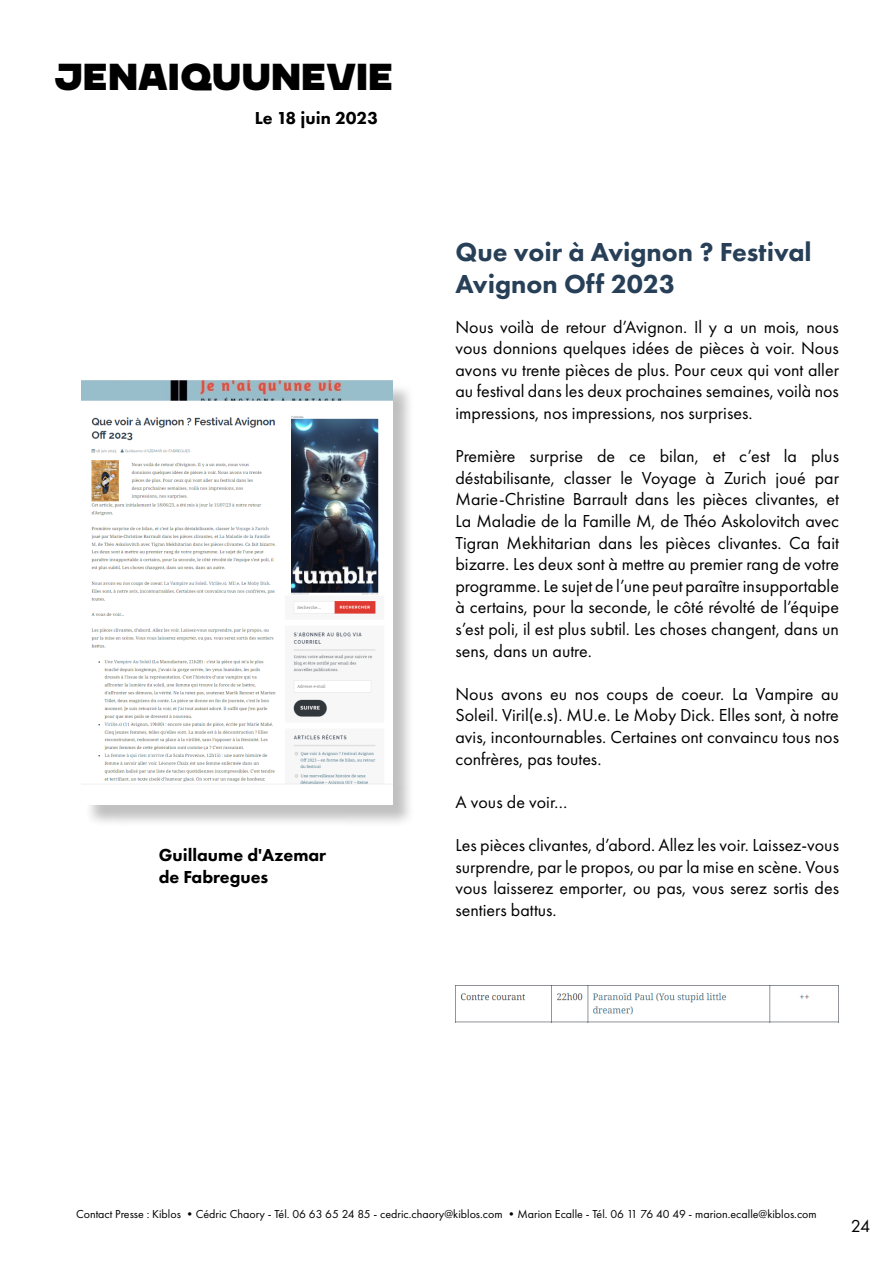
<style>
.page{position:relative;width:893px;height:1263px;background:#fff}
.page>*{position:absolute;margin:0;border:0;box-sizing:border-box;transform-origin:0 0}
.t1{font:37.5px "CHANEY";color:#000}
.t2{font:800 27px/32.4px "Futura PT";color:#273f57}
.t3{font:18px/21.6px "Futura PT";color:#000;text-align:justify}
.t4{font:800 18px/21.6px "Futura PT";color:#000}
.t5{font:12px "Futura PT";color:#000}
</style>
<div class="page">
<div style="left:84px;top:383px;width:331px;height:445px;background:#000;opacity:.25"></div>
<img style="left:81px;top:380px;width:311px;height:425px">
<img style="left:456px;top:985px;width:383px;height:38px">
<h1 class="t1" style="left:54px;top:53px;width:341px">JENAIQUUNEVIE</h1>
<p class="t4" style="left:255px;top:107px;width:125px">Le 18 juin 2023</p>
<p class="t4" style="left:159px;top:844px;width:169px">Guillaume d'Azemar de Fabregues</p>
<h2 class="t2" style="left:455px;top:235px;width:358px">Que voir à Avignon ? Festival<br>Avignon Off 2023</h2>
<p class="t3" style="left:455px;top:316px;width:385px">Nous voilà de retour d’Avignon. Il y a un mois, nous vous donnions quelques idées de pièces à voir. Nous avons vu trente pièces de plus. Pour ceux qui vont aller au festival dans les deux prochaines semaines, voilà nos impressions, nos impressions, nos surprises.</p>
<p class="t3" style="left:455px;top:445px;width:385px">Première surprise de ce bilan, et c’est la plus déstabilisante, classer le Voyage à Zurich joué par Marie-Christine Barrault dans les pièces clivantes, et La Maladie de la Famille M, de Théo Askolovitch avec Tigran Mekhitarian dans les pièces clivantes. Ca fait bizarre. Les deux sont à mettre au premier rang de votre programme. Le sujet de l’une peut paraître insupportable à certains, pour la seconde, le côté révolté de l’équipe s’est poli, il est plus subtil. Les choses changent, dans un sens, dans un autre.</p>
<p class="t3" style="left:455px;top:683px;width:385px">Nous avons eu nos coups de coeur. La Vampire au Soleil. Viril(e.s). MU.e. Le Moby Dick. Elles sont, à notre avis, incontournables. Certaines ont convaincu tous nos confrères, pas toutes.</p>
<p class="t3" style="left:455px;top:791px;width:114px">A vous de voir…</p>
<p class="t3" style="left:455px;top:834px;width:385px">Les pièces clivantes, d’abord. Allez les voir. Laissez-vous surprendre, par le propos, ou par la mise en scène. Vous vous laisserez emporter, ou pas, vous serez sortis des sentiers battus.</p>
<p class="t5" style="left:76px;top:1207px;width:742px">Contact Presse : Kiblos •Cédric Chaory - Tél. 06 63 65 24 85 - cedric.chaory@kiblos.com •Marion Ecalle - Tél. 06 11 76 40 49 - marion.ecalle@kiblos.com</p>
<p class="t3" style="left:851px;top:1215px;width:21px">24</p>
</div>
